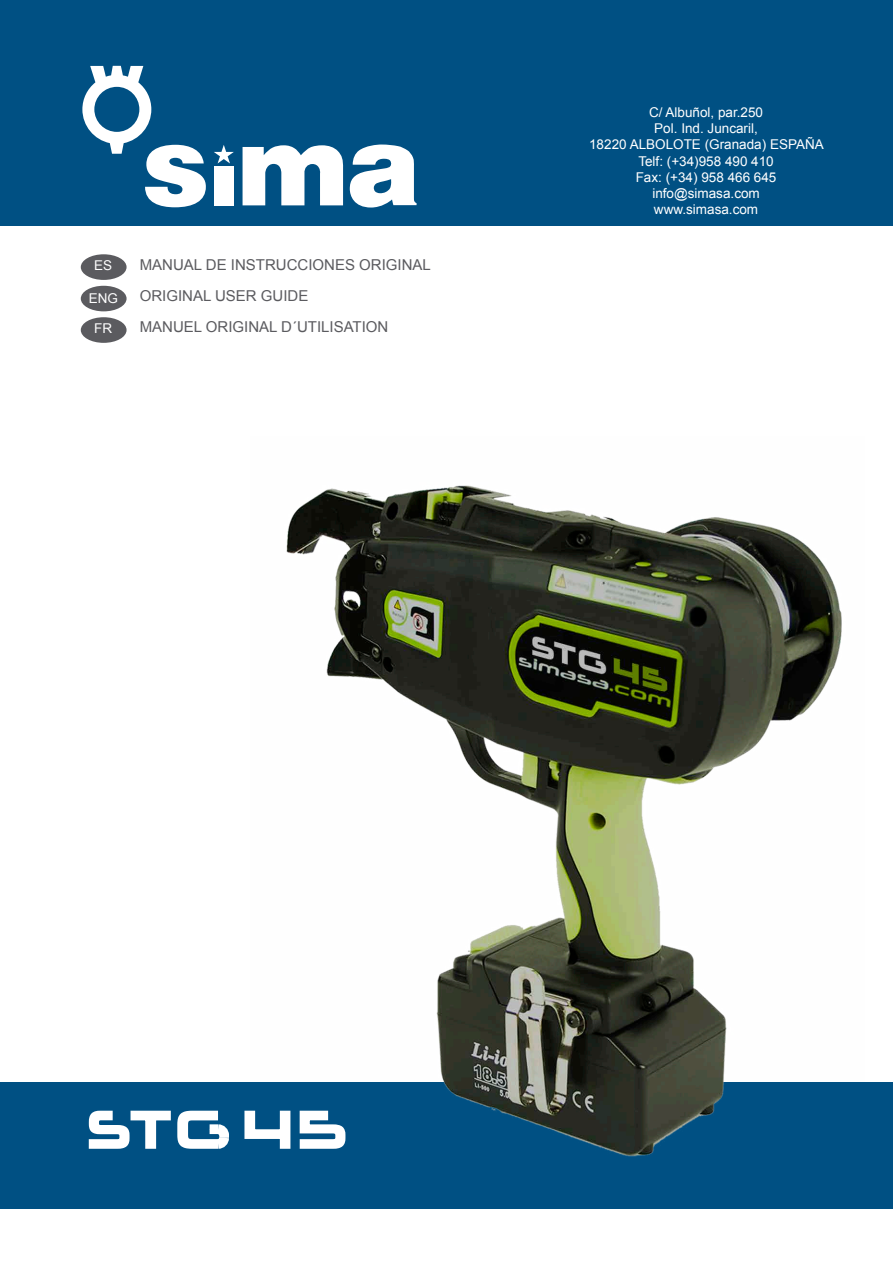
<style>
.page{position:relative;width:893px;height:1263px;background:#fff}
.page>*{position:absolute;margin:0;border:0;box-sizing:border-box;transform-origin:0 0}
.t1{font:51.45px "Neuropolitical Rg";color:#fff}
.t2{font:15px/30.8px "Arial";color:#5b5b5f}
.t3{font:13.5px/16.2px "Arial";color:#fff;text-align:center}
</style>
<div class="page">
<div style="left:81px;top:254px;width:46px;height:26px;background:#5b5b5f;border-radius:50%"></div>
<div style="left:81px;top:286px;width:46px;height:25px;background:#5b5b5f;border-radius:50%"></div>
<div style="left:81px;top:317px;width:46px;height:26px;background:#5b5b5f;border-radius:50%"></div>
<div style="left:0;top:0;width:893px;height:225px;background:#005083"></div>
<svg style="left:350px;top:145px;width:67px;height:63px"></svg>
<svg style="left:243px;top:145px;width:100px;height:60px"></svg>
<svg style="left:82px;top:66px;width:124px;height:141px"></svg>
<svg style="left:214px;top:145px;width:20px;height:18px"></svg>
<div style="left:214px;top:166px;width:20px;height:39px;background:#fff"></div>
<div style="left:0;top:1082px;width:893px;height:127px;background:#005083"></div>
<img style="left:286px;top:485px;width:556px;height:672px">
<svg style="left:244px;top:1109px;width:48px;height:41px"></svg>
<svg style="left:298px;top:1109px;width:50px;height:41px"></svg>
<svg style="left:88px;top:1110px;width:141px;height:39px"></svg>
<svg style="left:219px;top:1134px;width:10px;height:4px"></svg>
<p class="t3" style="left:94px;top:257px;width:20px">ES</p>
<p class="t3" style="left:89px;top:290px;width:31px">ENG</p>
<p class="t3" style="left:94px;top:320px;width:19px">FR</p>
<p class="t2" style="left:140px;top:250px;width:293px">MANUAL DE INSTRUCCIONES ORIGINAL<br>ORIGINAL USER GUIDE<br>MANUEL ORIGINAL D´UTILISATION</p>
<p class="t3" style="left:589px;top:104px;width:236px">C/ Albuñol, par.250<br>Pol. Ind. Juncaril,<br>18220 ALBOLOTE (Granada) ESPAÑA<br>Telf: (+34)958 490 410<br>Fax: (+34) 958 466 645 info@simasa.com<br>www.simasa.com</p>
<h1 class="t1" style="left:88px;top:1097px;width:260px">STC 45</h1>
</div>
